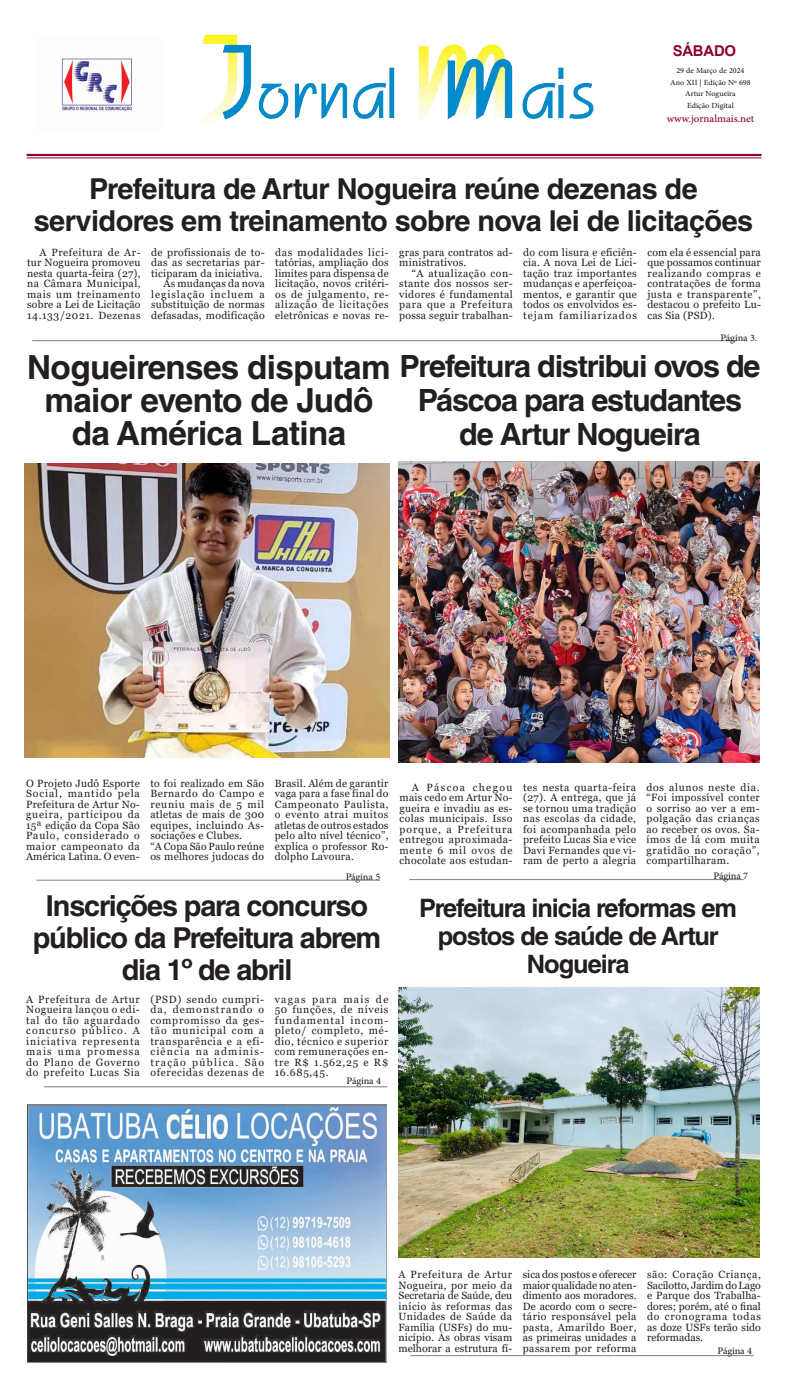
<style>
.page{position:relative;width:787px;height:1389px;background:#fff}
.page>*{position:absolute;margin:0;border:0;box-sizing:border-box;transform-origin:0 0}
.t1{font:700 33.25px/33.2px "Helvetica LT Std";letter-spacing:-.02em;color:#231f20;text-align:center}
.t2{font:700 30.62px/34.1px "Helvetica LT";letter-spacing:-.04em;color:#231f20;text-align:center}
.t3{font:700 28.88px/32.4px "Helvetica LT Std";letter-spacing:-.02em;color:#231f20;text-align:center}
.t4{font:700 28.88px/32.4px "Helvetica LT Std";letter-spacing:-.04em;color:#231f20;text-align:center}
.t5{font:700 25.38px/28px "Helvetica LT Std";letter-spacing:-.04em;color:#231f20;text-align:center}
.t6{font:14.88px "Adobe Arabic";color:#8b012f}
.t7{font:700 14.88px "Arial";letter-spacing:-.015em;color:#8b012f}
.t8{font:14px "Adobe Arabic";letter-spacing:-.01em;color:#231f20}
.t9{font:10.94px/11.4px "Adobe Arabic";color:#231f20;text-align:center}
.t10{font:10.5px/10.5px "Georgia";letter-spacing:.03em;color:#231f20;text-align:justify}
</style>
<div class="page">
<hr style="left:27px;top:154px;width:734px;height:2px;background:#8b012f">
<hr style="left:27px;top:158px;width:734px;height:1px;background:#8b012f">
<img style="left:202px;top:34px;width:392px;height:89px">
<img style="left:61px;top:58px;width:71px;height:54px">
<hr style="left:32px;top:340px;width:704px;height:1px;background:#7f7f7f">
<hr style="left:409px;top:879px;width:334px;height:1px;background:#7f7f7f">
<hr style="left:44px;top:1087px;width:343px;height:1px;background:#7f7f7f">
<hr style="left:37px;top:880px;width:343px;height:1px;background:#7f7f7f">
<hr style="left:410px;top:1355px;width:343px;height:1px;background:#7f7f7f">
<img style="left:27px;top:1104px;width:359px;height:258px">
<img style="left:25px;top:464px;width:364px;height:294px">
<img style="left:398px;top:461px;width:361px;height:302px">
<img style="left:398px;top:987px;width:361px;height:271px">
<h3 class="t7" style="left:672px;top:40px;width:65px">SÁBADO</h3>
<p class="t9" style="left:670px;top:64px;width:82px">29 de Março de 2024<br>Ano XII | Edição Nº 698<br>Artur Nogueira<br>Edição Digital</p>
<h3 class="t6" style="left:666px;top:108px;width:89px">www.jornalmais.net</h3>
<h3 class="t3" style="left:34px;top:172px;width:720px">Prefeitura de Artur Nogueira reúne dezenas de servidores em treinamento sobre nova lei de licitações</h3>
<p class="t10" style="left:27px;top:247px;width:115px;text-indent:12px">A Prefeitura de Ar&shy;tur Nogueira promoveu nesta quarta-feira (27), na Câmara Municipal, mais um treinamento sobre a Lei de Licitação 14.133/2021. Dezenas</p>
<p class="t10" style="left:151px;top:247px;width:115px;text-align:right">de profissionais de to&shy;das as secretarias par&shy;ticiparam da iniciativa.<br>As mudanças da nova legislação incluem a substituição de normas defasadas, modificação</p>
<p class="t10" style="left:275px;top:247px;width:115px">das modalidades lici&shy;tatórias, ampliação dos limites para dispensa de licitação, novos critéri&shy;os de julgamento, re&shy;alização de licitações eletrônicas e novas re-</p>
<p class="t10" style="left:399px;top:247px;width:115px">gras para contratos ad&shy;ministrativos.</p>
<p class="t10" style="left:523px;top:247px;width:115px">do com lisura e eficiên&shy;cia. A nova Lei de Lici&shy;tação traz importantes mudanças e aperfeiçoa&shy;mentos, e garantir que todos os envolvidos es&shy;tejam familiarizados</p>
<p class="t10" style="left:647px;top:247px;width:115px">com ela é essencial para que possamos continuar realizando compras e contratações de forma justa e transparente”, destacou o prefeito Lu&shy;cas Sia (PSD).</p>
<p class="t10" style="left:399px;top:268px;width:115px;text-indent:12px">“A atualização con&shy;stante dos nossos ser&shy;vidores é fundamental para que a Prefeitura possa seguir trabalhan-</p>
<h1 class="t1" style="left:27px;top:350px;width:364px">Nogueirenses disputam maior evento de Judô da América Latina</h1>
<h3 class="t8" style="left:720px;top:328px;width:38px">Página 3.</h3>
<h2 class="t2" style="left:399px;top:349px;width:363px">Prefeitura distribui ovos de<br>Páscoa para estudantes de Artur Nogueira</h2>
<p class="t10" style="left:26px;top:778px;width:115px">O Projeto Judô Esporte Social, mantido pela Prefeitura de Artur No&shy;gueira, participou da 15ª edição da Copa São Paulo, considerado o maior campeonato da América Latina. O even-</p>
<p class="t10" style="left:150px;top:778px;width:115px;text-align:left">to foi realizado em São<br>Bernardo do Campo e reuniu mais de 5 mil atletas de mais de 300 equipes, incluindo As&shy;sociações e Clubes.<br>“A Copa São Paulo reúne os melhores judocas do</p>
<p class="t10" style="left:274px;top:778px;width:115px">Brasil. Além de garantir vaga para a fase final do Campeonato Paulista, o evento atrai muitos atletas de outros estados pelo alto nível técnico”, explica o professor Ro&shy;dolpho Lavoura.</p>
<h3 class="t8" style="left:345px;top:867px;width:36px">Página 5</h3>
<h3 class="t4" style="left:33px;top:889px;width:350px">Inscrições para concurso público da Prefeitura abrem dia 1º de abril</h3>
<p class="t10" style="left:26px;top:994px;width:115px">A Prefeitura de Artur Nogueira lançou o edi&shy;tal do tão aguardado concurso público. A iniciativa representa mais uma promessa do Plano de Governo do prefeito Lucas Sia</p>
<p class="t10" style="left:150px;top:994px;width:115px">(PSD) sendo cumpri&shy;da, demonstrando o compromisso da ges&shy;tão municipal com a transparência e a efi&shy;ciência na adminis&shy;tração pública. São oferecidas dezenas de</p>
<p class="t10" style="left:274px;top:994px;width:115px">vagas para mais de 50 funções, de níveis fundamental incom&shy;pleto/ completo, mé&shy;dio, técnico e superior com remunerações en&shy;tre R$ 1.562,25 e R$ 16.685,45.</p>
<h3 class="t8" style="left:346px;top:1071px;width:36px">Página 4</h3>
<p class="t10" style="left:399px;top:782px;width:114px;text-indent:12px">A Páscoa chegou mais cedo em Artur No&shy;gueira e invadiu as es&shy;colas municipais. Isso porque, a Prefeitura entregou aproximada&shy;mente 6 mil ovos de chocolate aos estudan-</p>
<p class="t10" style="left:523px;top:782px;width:114px">tes nesta quarta-feira (27). A entrega, que já se tornou uma tradição nas escolas da cidade, foi acompanhada pelo prefeito Lucas Sia e vice Davi Fernandes que vi&shy;ram de perto a alegria</p>
<p class="t10" style="left:646px;top:782px;width:114px">dos alunos neste dia. “Foi impossível conter o sorriso ao ver a em&shy;polgação das crianças ao receber os ovos. Sa&shy;ímos de lá com muita gratidão no coração”, compartilharam.</p>
<h3 class="t8" style="left:713px;top:866px;width:36px">Página 7</h3>
<h3 class="t5" style="left:419px;top:894px;width:319px">Prefeitura inicia reformas em postos de saúde de Artur<br>Nogueira</h3>
<p class="t10" style="left:398px;top:1270px;width:115px">A Prefeitura de Artur Nogueira, por meio da Secretaria de Saúde, deu início às reformas das Unidades de Saúde da Família (USFs) do mu&shy;nicípio. As obras visam melhorar a estrutura fí-</p>
<p class="t10" style="left:522px;top:1270px;width:115px">sica dos postos e oferecer maior qualidade no aten&shy;dimento aos moradores.<br>De acordo com o secre&shy;tário responsável pela pasta, Amarildo Boer, as primeiras unidades a passarem por reforma</p>
<p class="t10" style="left:646px;top:1270px;width:115px">são: Coração Criança, Sacilotto, Jardim do Lago e Parque dos Trabalha&shy;dores; porém, até o final do cronograma todas as doze USFs terão sido reformadas.</p>
<h3 class="t8" style="left:717px;top:1341px;width:36px">Página 4</h3>
</div>
